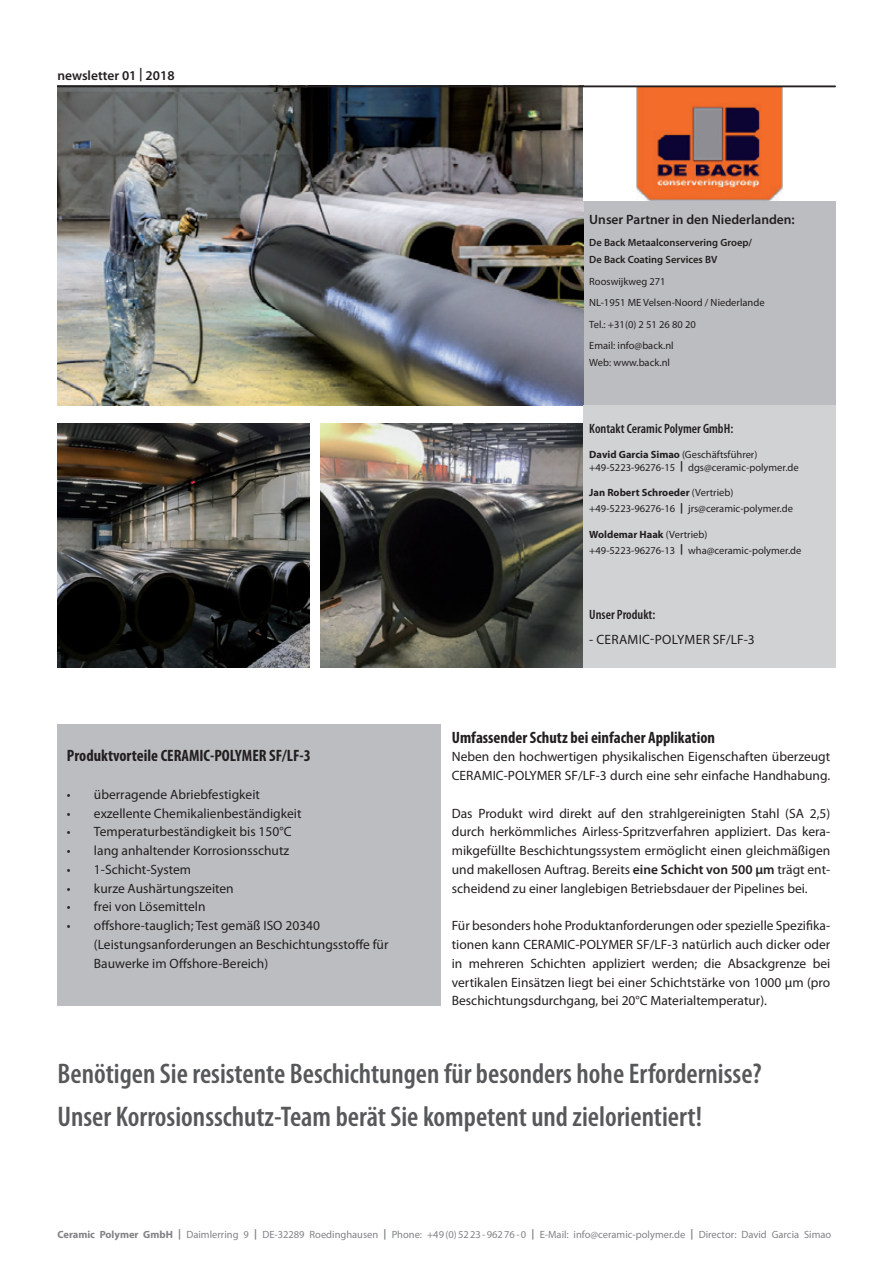
<style>
.page{position:relative;width:893px;height:1263px;background:#fff}
.page>*{position:absolute;margin:0;border:0;box-sizing:border-box;transform-origin:0 0}
.t1{font:600 condensed 28.5px/43px "Myriad Pro";color:#57585a}
.t2{font:700 condensed 16.5px "Myriad Pro";color:#231f20}
.t3{font:13.5px/18.8px "Myriad Pro";color:#231f20}
.t4{font:600 13.5px "Myriad Pro";color:#231f20}
.t5{font:600 condensed 13.5px "Myriad Pro";color:#231f20}
.t6{font:13.5px "Myriad Pro";letter-spacing:.02em;color:#231f20}
.t7{font:10.5px/21.5px "Myriad Pro";color:#231f20}
.t8{font:10.5px "Myriad Pro";color:#808285}
.t9{font:600 10.5px/17.2px "Myriad Pro";color:#231f20}
.s1{font-weight:700}
.s2{font-weight:900;font-stretch:condensed}
.s3{font-weight:600}
</style>
<div class="page">
<div style="left:583px;top:86px;width:253px;height:563px;background:#bcbdc0"></div>
<img style="left:57px;top:424px;width:253px;height:244px">
<img style="left:57px;top:87px;width:526px;height:318px">
<img style="left:320px;top:424px;width:263px;height:244px">
<div style="left:583px;top:405px;width:253px;height:263px;background:#d1d2d4"></div>
<div style="left:583px;top:87px;width:253px;height:114px;background:#fff"></div>
<img style="left:636px;top:87px;width:146px;height:114px">
<div style="left:57px;top:725px;width:384px;height:281px;background:#bcbdc0"></div>
<hr style="left:57px;top:86px;width:779px;height:1px;background:#231f20">
<p class="t4" style="left:57px;top:67px;width:119px">newsletter 01 | 2018</p>
<p class="t2" style="left:67px;top:746px;width:245px">Produktvorteile CERAMIC-POLYMER SF/LF-3</p>
<p class="t3" style="left:67px;top:785px;width:194px">• überragende Abriebfestigkeit</p>
<p class="t3" style="left:67px;top:804px;width:236px">• exzellente Chemikalienbeständigkeit</p>
<p class="t3" style="left:67px;top:822px;width:226px">• Temperaturbeständigkeit bis 150°C</p>
<p class="t3" style="left:67px;top:841px;width:224px">• lang anhaltender Korrosionsschutz</p>
<p class="t3" style="left:67px;top:860px;width:126px">• 1-Schicht-System</p>
<p class="t3" style="left:67px;top:879px;width:168px">• kurze Aushärtungszeiten</p>
<p class="t3" style="left:67px;top:897px;width:140px">• frei von Lösemitteln</p>
<p class="t3" style="left:94px;top:916px;width:296px;text-indent:-27px">• offshore-tauglich; Test gemäß ISO 20340 (Leistungsanforderungen an Beschichtungsstoffe für<br>Bauwerke im Offshore-Bereich)</p>
<p class="t4" style="left:589px;top:211px;width:207px">Unser Partner in den Niederlanden:</p>
<p class="t9" style="left:589px;top:234px;width:164px">De Back Metaalconservering Groep/<br>De Back Coating Services BV</p>
<p class="t7" style="left:589px;top:270px;width:177px">Rooswijkweg 271<br>NL-1951 ME Velsen-Noord / Niederlande<br>Tel.: +31(0) 2 51 26 80 20<br>Email: info@back.nl</p>
<p class="t7" style="left:589px;top:352px;width:82px">Web: www.back.nl</p>
<p class="t5" style="left:589px;top:421px;width:145px">Kontakt Ceramic Polymer GmbH:</p>
<p class="t7" style="left:589px;top:448px;width:211px;line-height:12.6px"><span class="s1">David Garcia Simao</span> (Geschäftsführer) +49-5223-96276-15 <span class="s2">|</span> dgs@ceramic-polymer.de</p>
<p class="t7" style="left:589px;top:484px;width:205px;line-height:16.2px"><span class="s1">Jan Robert Schroeder</span> (Vertrieb) +49-5223-96276-16 <span class="s2">|</span> jrs@ceramic-polymer.de</p>
<p class="t7" style="left:589px;top:526px;width:214px;line-height:16.2px"><span class="s1">Woldemar Haak</span> (Vertrieb)<br>+49-5223-96276-13 <span class="s2">|</span> wha@ceramic-polymer.de</p>
<p class="t5" style="left:589px;top:607px;width:68px">Unser Produkt:</p>
<p class="t6" style="left:589px;top:631px;width:167px">- CERAMIC-POLYMER SF/LF-3</p>
<p class="t2" style="left:452px;top:727px;width:265px">Umfassender Schutz bei einfacher Applikation</p>
<p class="t3" style="left:452px;top:747px;width:380px">Neben den hochwertigen physikalischen Eigenschaften überzeugt<br>CERAMIC-POLYMER SF/LF-3 durch eine sehr einfache Handhabung.</p>
<p class="t3" style="left:452px;top:804px;width:380px;text-align:justify">Das Produkt wird direkt auf den strahlgereinigten Stahl (SA 2,5) durch herkömmliches Airless-Spritzverfahren appliziert. Das kera&shy;mikgefüllte Beschichtungssystem ermöglicht einen gleichmäßigen und makellosen Auftrag. Bereits <span class="s3">eine Schicht von 500 μm</span> trägt ent&shy;scheidend zu einer langlebigen Betriebsdauer der Pipelines bei.</p>
<p class="t3" style="left:452px;top:916px;width:380px;text-align:justify">Für besonders hohe Produktanforderungen oder spezielle Spezifika&shy;tionen kann CERAMIC-POLYMER SF/LF-3 natürlich auch dicker oder in mehreren Schichten appliziert werden; die Absackgrenze bei vertikalen Einsätzen liegt bei einer Schichtstärke von 1000 µm (pro Beschichtungsdurchgang, bei 20°C Materialtemperatur).</p>
<h1 class="t1" style="left:57px;top:1052px;width:706px">Benötigen Sie resistente Beschichtungen für besonders hohe Erfordernisse?<br>Unser Korrosionsschutz-Team berät Sie kompetent und zielorientiert!</h1>
<p class="t8" style="left:57px;top:1228px;width:775px"><span class="s1">Ceramic Polymer GmbH |</span> Daimlerring 9 <span class="s1">|</span> DE-32289 Roedinghausen <span class="s1">|</span> Phone: +49 (0) 52 23 - 962 76 - 0 <span class="s1">|</span> E-Mail: info@ceramic-polymer.de <span class="s1">|</span> Director: David Garcia Simao</p>
</div>
